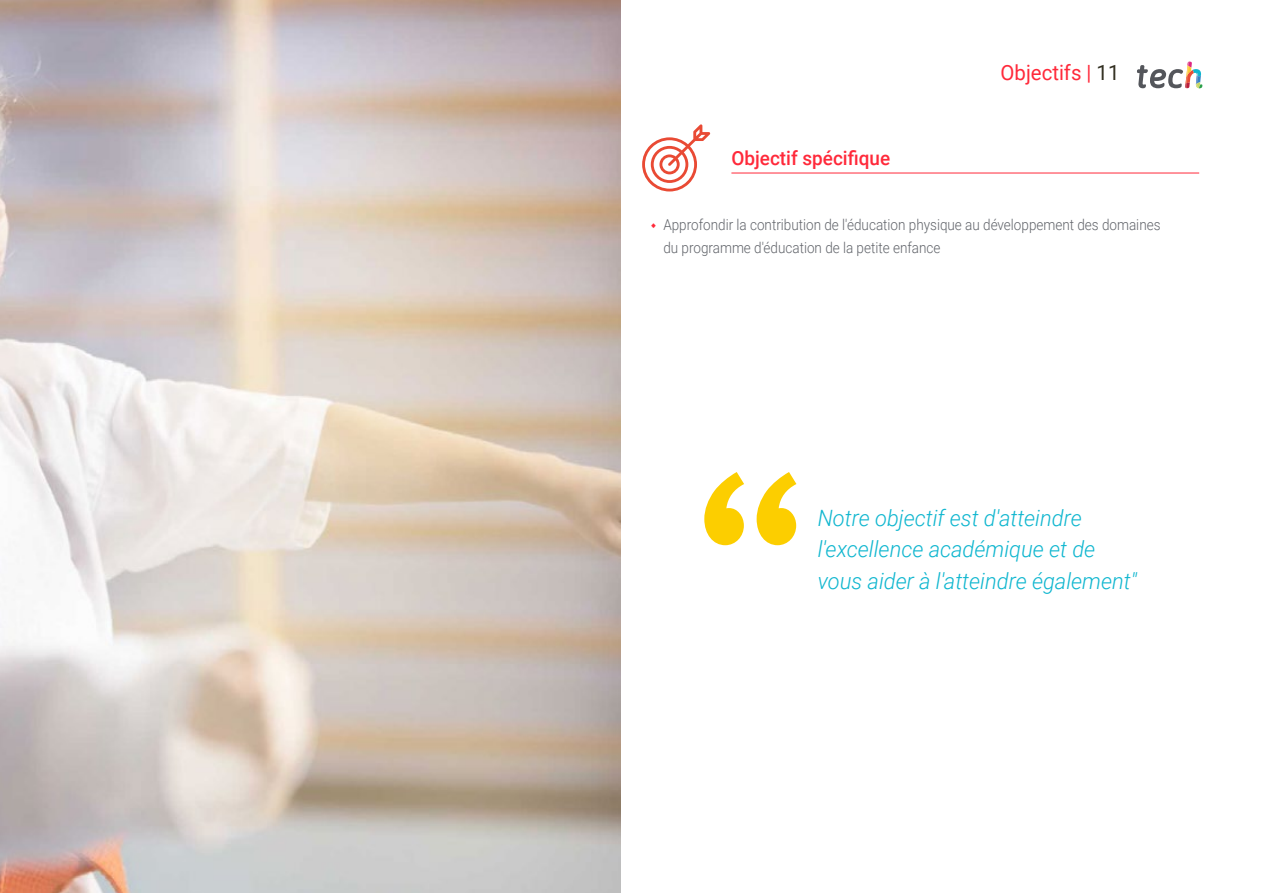
<style>
.page{position:relative;width:1263px;height:893px;background:#fff}
.page>*{position:absolute;margin:0;border:0;box-sizing:border-box;transform-origin:0 0}
.t1{font:italic 300 22.5px/31.5px "Roboto";color:#0fb6cf}
.t2{font:21px "Roboto";color:#ff293a}
.t3{font:500 19.5px "Roboto";color:#ff293a}
.t4{font:300 15px/22.5px "Roboto";color:#61646a;scale:.9 1}
.s1{color:#312e20}
</style>
<div class="page">
<img style="left:0;top:0;width:621px;height:893px">
<hr style="left:731px;top:173px;width:468px;height:1px;background:#ff293a">
<svg style="left:642px;top:124px;width:68px;height:67px"></svg>
<svg style="left:1137px;top:62px;width:65px;height:27px"></svg>
<svg style="left:704px;top:472px;width:92px;height:73px"></svg>
<h3 class="t3" style="left:731px;top:144px;width:160px">Objectif spécifique</h3>
<h2 class="t2" style="left:1000px;top:57px;width:120px">Objectifs | <span class="s1">11</span></h2>
<p class="t4" style="left:663px;top:213px;width:554px">Approfondir la contribution de l'éducation physique au développement des domaines du programme d'éducation de la petite enfance</p>
<h1 class="t1" style="left:818px;top:501px;width:321px">Notre objectif est d'atteindre l'excellence académique et de vous aider à l'atteindre également"</h1>
</div>
